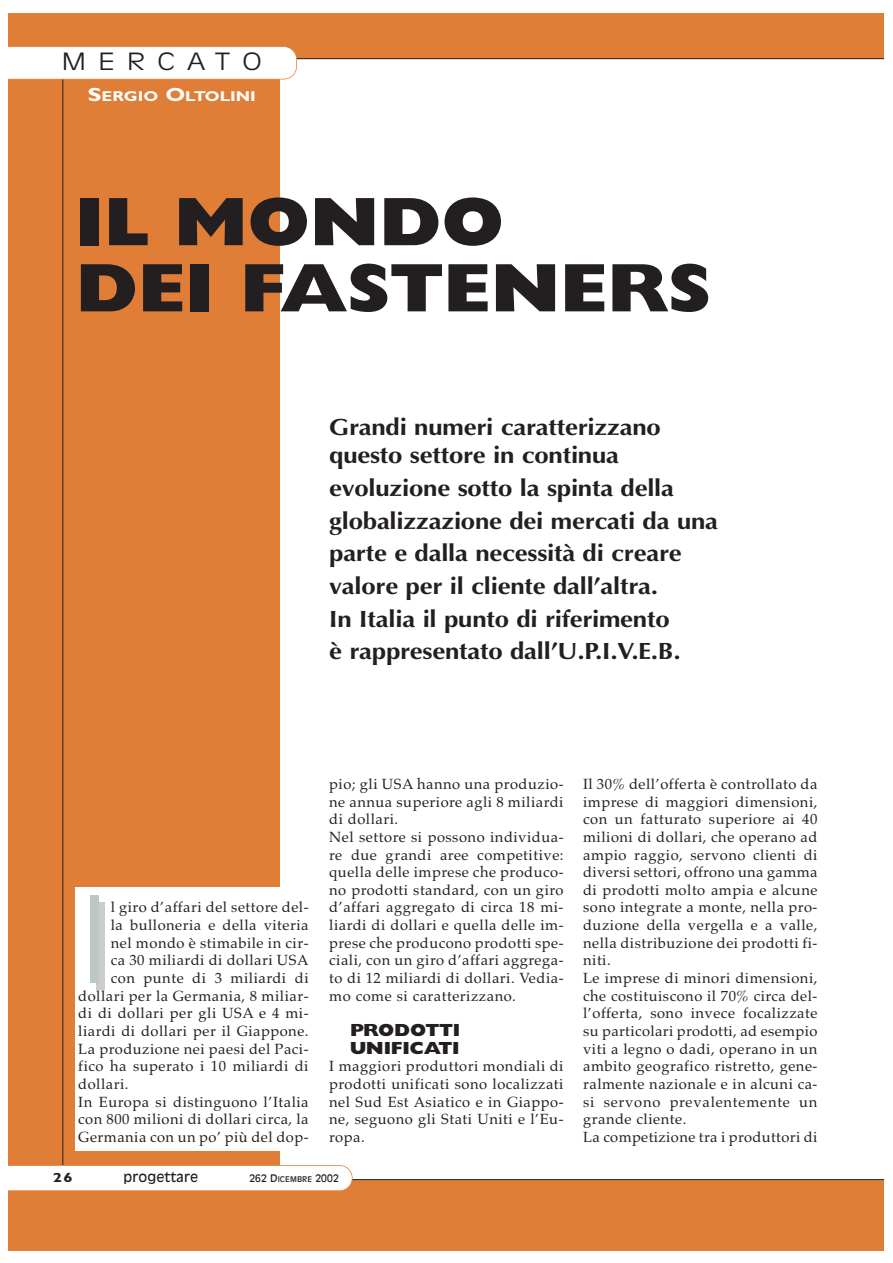
<style>
.page{position:relative;width:893px;height:1263px;background:#fff}
.page>*{position:absolute;margin:0;border:0;box-sizing:border-box;transform-origin:0 0}
.t1{font:300 127.95px "Gill Sans";color:#bbc9c1;scale:1.19 1}
.t2{font:800 69.15px/66.2px "Gill Sans";letter-spacing:-.015em;color:#231f20;scale:1.1 1}
.t3{font:700 23.55px/32.5px "Optima";letter-spacing:-.01em;color:#231f20;scale:1.1 1}
.t4{font:300 23.55px "Antique Olive";letter-spacing:.4em;color:#231f20;scale:1.27 1}
.t5{font:800 17.7px/17.7px "Gill Sans";letter-spacing:-.015em;color:#231f20;scale:1.1 1}
.t6{font:14.7px/17.7px "Palatino";letter-spacing:.035em;color:#231f20}
.t7{font:700 14.4px "Gill Sans";color:#fff;scale:1.19 1}
.t8{font:13.2px "Antique Olive";letter-spacing:.01em;color:#231f20}
.t9{font:700 13.2px "Gill Sans";color:#231f20;scale:1.27 1}
.t10{font:10.35px "Antique Olive";letter-spacing:.01em;color:#231f20}
.s1{font-size:19.05px}
.s2{font-size:7.65px}
</style>
<div class="page">
<div style="left:9px;top:13px;width:875px;height:46px;background:#e07e37"></div>
<div style="left:9px;top:1180px;width:875px;height:70px;background:#e07e37"></div>
<div style="left:9px;top:13px;width:270px;height:1237px;background:#e07e37"></div>
<div style="left:75px;top:887px;width:236px;height:264px;background:#fff"></div>
<hr style="left:63px;top:58px;width:821px;height:1px;background:#231f20">
<hr style="left:63px;top:1179px;width:821px;height:1px;background:#231f20">
<hr style="left:62px;top:59px;width:1px;height:1121px;background:#231f20">
<svg style="left:9px;top:1165px;width:343px;height:26px;background:#fdf6f2"></svg>
<svg style="left:9px;top:46px;width:288px;height:34px;background:#fcf6f2"></svg>
<h3 class="t4" style="left:61px;top:51px;width:159px">MERCATO</h3>
<p class="t7" style="left:88px;top:91px;width:143px"><span class="s1">S</span>ERGIO <span class="s1">O</span>LTOLINI</p>
<h2 class="t2" style="left:75px;top:196px;width:579px">IL MONDO<br>DEI FASTENERS</h2>
<h3 class="t3" style="left:329px;top:415px;width:303px;line-height:28.5px">Grandi numeri caratterizzano questo settore in continua</h3>
<h3 class="t3" style="left:329px;top:474px;width:355px">evoluzione sotto la spinta della globalizzazione dei mercati da una parte e dalla necessità di creare valore per il cliente dall’altra.<br>In Italia il punto di riferimento<br>è rappresentato dall’U.P.I.V.E.B.</h3>
<h1 class="t1" style="left:78px;top:896px;width:28px">I</h1>
<p class="t6" style="left:111px;top:900px;width:199px">l giro d’affari del settore del-</p>
<p class="t6" style="left:111px;top:918px;width:199px">la bulloneria e della viteria</p>
<p class="t6" style="left:111px;top:936px;width:199px">nel mondo è stimabile in cir-</p>
<p class="t6" style="left:111px;top:953px;width:199px">ca 30 miliardi di dollari USA</p>
<p class="t6" style="left:111px;top:971px;width:199px">con punte di 3 miliardi di</p>
<p class="t6" style="left:78px;top:989px;width:232px">dollari per la Germania, 8 miliar-</p>
<p class="t6" style="left:78px;top:1006px;width:232px">di di dollari per gli USA e 4 mi-</p>
<p class="t6" style="left:78px;top:1024px;width:232px">liardi di dollari per il Giappone.</p>
<p class="t6" style="left:78px;top:1041px;width:232px">La produzione nei paesi del Paci-</p>
<p class="t6" style="left:78px;top:1059px;width:232px">fico ha superato i 10 miliardi di</p>
<p class="t6" style="left:78px;top:1077px;width:52px">dollari.</p>
<p class="t6" style="left:78px;top:1094px;width:232px">In Europa si distinguono l’Italia</p>
<p class="t6" style="left:78px;top:1112px;width:232px">con 800 milioni di dollari circa, la</p>
<p class="t6" style="left:78px;top:1130px;width:232px">Germania con un po’ più del dop-</p>
<p class="t6" style="left:329px;top:777px;width:236px">pio; gli USA hanno una produzio&shy;ne annua superiore agli 8 miliardi di dollari.<br>Nel settore si possono individua&shy;re due grandi aree competitive: quella delle imprese che produco&shy;no prodotti standard, con un giro d’affari aggregato di circa 18 mi&shy;liardi di dollari e quella delle im&shy;prese che producono prodotti spe&shy;ciali, con un giro d’affari aggrega&shy;to di 12 miliardi di dollari. Vedia&shy;mo come si caratterizzano.</p>
<p class="t5" style="left:350px;top:1023px;width:102px">PRODOTTI<br>UNIFICATI</p>
<p class="t6" style="left:329px;top:1059px;width:236px;text-align:justify">I maggiori produttori mondiali di prodotti unificati sono localizzati nel Sud Est Asiatico e in Giappo&shy;ne, seguono gli Stati Uniti e l’Eu&shy;ropa.</p>
<p class="t6" style="left:583px;top:777px;width:236px">Il 30% dell’offerta è controllato da imprese di maggiori dimensioni, con un fatturato superiore ai 40 milioni di dollari, che operano ad ampio raggio, servono clienti di diversi settori, offrono una gamma di prodotti molto ampia e alcune sono integrate a monte, nella pro&shy;duzione della vergella e a valle, nella distribuzione dei prodotti fi&shy;niti.<br>Le imprese di minori dimensioni, che costituiscono il 70% circa del&shy;l’offerta, sono invece focalizzate su particolari prodotti, ad esempio viti a legno o dadi, operano in un ambito geografico ristretto, gene&shy;ralmente nazionale e in alcuni ca&shy;si servono prevalentemente un grande cliente.<br>La competizione tra i produttori di</p>
<p class="t9" style="left:53px;top:1173px;width:17px">26</p>
<p class="t8" style="left:123px;top:1172px;width:76px">progettare</p>
<p class="t10" style="left:249px;top:1174px;width:91px">262 D<span class="s2">ICEMBRE</span> 2002</p>
</div>
